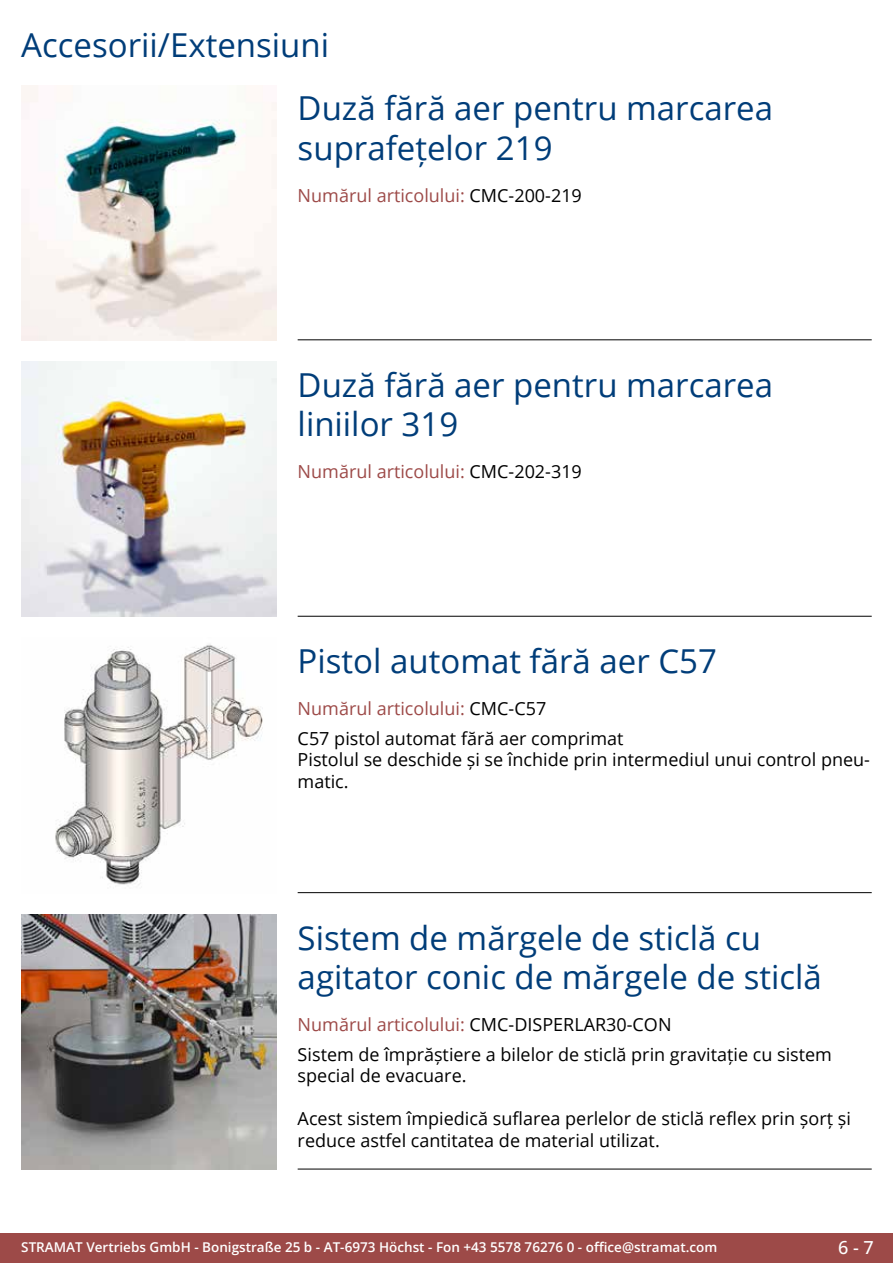
<style>
.page{position:relative;width:893px;height:1263px;background:#fff}
.page>*{position:absolute;margin:0;border:0;box-sizing:border-box;transform-origin:0 0}
.t1{font:33px/39.6px "Open Sans";color:#003d79}
.t2{font:18px/21.6px "Open Sans";color:#000}
.t3{font:18px "Open Sans";color:#9d4a48}
.t4{font:500 18px "Open Sans";color:#fff}
.t5{font:600 13.5px "Open Sans";color:#fff}
.s1{color:#000}
</style>
<div class="page">
<div style="left:0;top:1233px;width:893px;height:30px;background:#9d4a48"></div>
<hr style="left:298px;top:340px;width:574px;height:1px;background:#000">
<hr style="left:298px;top:616px;width:574px;height:1px;background:#000">
<hr style="left:298px;top:892px;width:574px;height:1px;background:#000">
<hr style="left:298px;top:1169px;width:574px;height:1px;background:#000">
<img style="left:21px;top:85px;width:255px;height:255px">
<img style="left:21px;top:361px;width:255px;height:256px">
<img style="left:55px;top:644px;width:208px;height:241px">
<img style="left:21px;top:914px;width:255px;height:255px">
<h1 class="t1" style="left:298px;top:12px;width:477px;line-height:63.8px;text-indent:-276px">Accesorii/Extensiuni<br>Duză fără aer pentru marcarea</h1>
<h1 class="t1" style="left:298px;top:127px;width:256px">suprafețelor 219</h1>
<p class="t3" style="left:298px;top:183px;width:286px">Numărul articolului: <span class="s1">CMC-200-219</span></p>
<h1 class="t1" style="left:298px;top:364px;width:477px">Duză fără aer pentru marcarea liniilor 319</h1>
<p class="t3" style="left:298px;top:459px;width:286px">Numărul articolului: <span class="s1">CMC-202-319</span></p>
<h1 class="t1" style="left:298px;top:640px;width:421px">Pistol automat fără aer C57</h1>
<p class="t3" style="left:298px;top:696px;width:250px">Numărul articolului: <span class="s1">CMC-C57</span></p>
<p class="t2" style="left:298px;top:727px;width:572px">C57 pistol automat fără aer comprimat<br>Pistolul se deschide și se închide prin intermediul unui control pneu&shy;matic.</p>
<h1 class="t1" style="left:298px;top:917px;width:526px">Sistem de mărgele de sticlă cu agitator conic de mărgele de sticlă</h1>
<p class="t3" style="left:298px;top:1012px;width:375px">Numărul articolului: <span class="s1">CMC-DISPERLAR30-CON</span></p>
<p class="t2" style="left:298px;top:1043px;width:536px">Sistem de împrăștiere a bilelor de sticlă prin gravitație cu sistem special de evacuare.</p>
<p class="t2" style="left:298px;top:1107px;width:555px">Acest sistem împiedică suflarea perlelor de sticlă reflex prin șorț și reduce astfel cantitatea de material utilizat.</p>
<p class="t5" style="left:21px;top:1238px;width:698px">STRAMAT Vertriebs GmbH - Bonigstraße 25 b - AT-6973 Höchst - Fon +43 5578 76276 0 - office@stramat.com</p>
<p class="t4" style="left:838px;top:1234px;width:37px">6 - 7</p>
</div>
